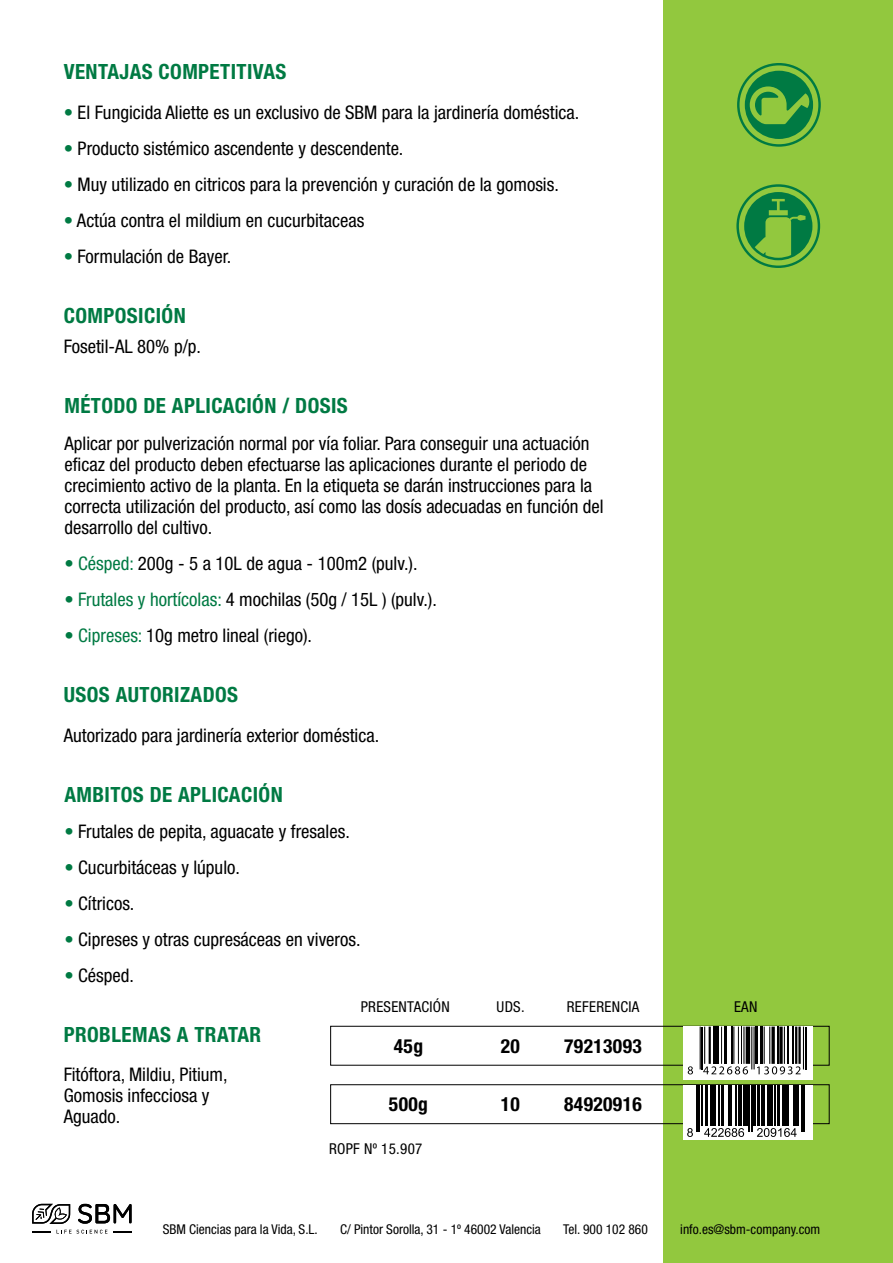
<style>
.page{position:relative;width:893px;height:1263px;background:#fff}
.page>*{position:absolute;margin:0;border:0;box-sizing:border-box;transform-origin:0 0}
.t1{font:700 condensed 21px "Helvetica Neue LT Pro";letter-spacing:.02em;color:#007a43}
.t2{font:700 condensed 19.5px "Helvetica Neue LT Pro";letter-spacing:.02em;color:#000}
.t3{font:condensed 18.75px/21px "Helvetica Neue";color:#000}
.t4{font:condensed 15px "Helvetica Neue LT Pro";letter-spacing:.02em;color:#000}
.t5{font:condensed 13.5px "Helvetica Neue";color:#000}
.t6{font:condensed 13.5px "Helvetica Neue LT Pro";color:#000}
.s1{color:#007a43}
</style>
<div class="page">
<div style="left:664px;top:0;width:229px;height:1263px;background:#92c83e"></div>
<svg style="left:78px;top:1204px;width:54px;height:20px"></svg>
<svg style="left:32px;top:1204px;width:38px;height:20px"></svg>
<svg style="left:57px;top:1230px;width:50px;height:3px"></svg>
<svg style="left:32px;top:1231px;width:19px;height:1px"></svg>
<svg style="left:113px;top:1231px;width:19px;height:2px"></svg>
<svg style="left:737px;top:63px;width:84px;height:84px"></svg>
<svg style="left:736px;top:184px;width:84px;height:84px"></svg>
<div style="left:330px;top:1026px;width:500px;height:39px;border:1px solid #000"></div>
<div style="left:330px;top:1084px;width:500px;height:40px;border:1px solid #000"></div>
<svg style="left:683px;top:1027px;width:129px;height:53px;fill:#fff"></svg>
<svg style="left:688px;top:1066px;width:5px;height:8px"></svg>
<hr style="left:700px;top:1026px;width:1px;height:43px;background:#000">
<hr style="left:702px;top:1026px;width:1px;height:43px;background:#000">
<hr style="left:704px;top:1026px;width:1px;height:38px;background:#000">
<hr style="left:709px;top:1026px;width:2px;height:38px;background:#000">
<hr style="left:713px;top:1026px;width:2px;height:38px;background:#000">
<hr style="left:716px;top:1026px;width:3px;height:38px;background:#000">
<hr style="left:721px;top:1026px;width:1px;height:38px;background:#000">
<hr style="left:724px;top:1026px;width:2px;height:38px;background:#000">
<hr style="left:731px;top:1026px;width:1px;height:38px;background:#000">
<hr style="left:733px;top:1026px;width:1px;height:38px;background:#000">
<hr style="left:738px;top:1026px;width:1px;height:38px;background:#000">
<hr style="left:741px;top:1026px;width:1px;height:38px;background:#000">
<svg style="left:703px;top:1066px;width:45px;height:8px"></svg>
<hr style="left:743px;top:1026px;width:1px;height:38px;background:#000">
<hr style="left:746px;top:1026px;width:4px;height:38px;background:#000">
<hr style="left:751px;top:1026px;width:1px;height:43px;background:#000">
<hr style="left:753px;top:1026px;width:2px;height:43px;background:#000">
<hr style="left:756px;top:1026px;width:2px;height:38px;background:#000">
<hr style="left:760px;top:1026px;width:3px;height:38px;background:#000">
<hr style="left:764px;top:1026px;width:1px;height:38px;background:#000">
<hr style="left:769px;top:1026px;width:1px;height:38px;background:#000">
<svg style="left:771px;top:1026px;width:4px;height:38px"></svg>
<hr style="left:777px;top:1026px;width:1px;height:38px;background:#000">
<svg style="left:779px;top:1026px;width:4px;height:38px"></svg>
<hr style="left:784px;top:1026px;width:1px;height:38px;background:#000">
<hr style="left:787px;top:1026px;width:1px;height:38px;background:#000">
<hr style="left:793px;top:1026px;width:1px;height:38px;background:#000">
<svg style="left:757px;top:1066px;width:44px;height:8px"></svg>
<hr style="left:795px;top:1026px;width:2px;height:38px;background:#000">
<hr style="left:798px;top:1026px;width:3px;height:38px;background:#000">
<hr style="left:803px;top:1026px;width:1px;height:43px;background:#000">
<hr style="left:805px;top:1026px;width:1px;height:43px;background:#000">
<svg style="left:684px;top:1085px;width:129px;height:54px;fill:#fff"></svg>
<hr style="left:696px;top:1085px;width:1px;height:47px;background:#000">
<hr style="left:699px;top:1085px;width:1px;height:47px;background:#000">
<hr style="left:701px;top:1085px;width:1px;height:41px;background:#000">
<hr style="left:705px;top:1085px;width:3px;height:41px;background:#000">
<hr style="left:710px;top:1085px;width:2px;height:41px;background:#000">
<hr style="left:713px;top:1085px;width:3px;height:41px;background:#000">
<hr style="left:718px;top:1085px;width:1px;height:41px;background:#000">
<hr style="left:722px;top:1085px;width:2px;height:41px;background:#000">
<hr style="left:728px;top:1085px;width:1px;height:41px;background:#000">
<hr style="left:731px;top:1085px;width:1px;height:41px;background:#000">
<hr style="left:735px;top:1085px;width:1px;height:41px;background:#000">
<hr style="left:739px;top:1085px;width:1px;height:41px;background:#000">
<hr style="left:741px;top:1085px;width:1px;height:41px;background:#000">
<div style="left:743px;top:1085px;width:5px;height:41px;background:#000"></div>
<hr style="left:749px;top:1085px;width:1px;height:47px;background:#000">
<hr style="left:751px;top:1085px;width:1px;height:47px;background:#000">
<hr style="left:753px;top:1085px;width:3px;height:41px;background:#000">
<hr style="left:757px;top:1085px;width:2px;height:41px;background:#000">
<hr style="left:761px;top:1085px;width:4px;height:41px;background:#000">
<hr style="left:767px;top:1085px;width:1px;height:41px;background:#000">
<hr style="left:769px;top:1085px;width:4px;height:41px;background:#000">
<hr style="left:774px;top:1085px;width:1px;height:41px;background:#000">
<hr style="left:777px;top:1085px;width:3px;height:41px;background:#000">
<hr style="left:782px;top:1085px;width:2px;height:41px;background:#000">
<hr style="left:785px;top:1085px;width:2px;height:41px;background:#000">
<hr style="left:788px;top:1085px;width:1px;height:41px;background:#000">
<hr style="left:793px;top:1085px;width:2px;height:41px;background:#000">
<hr style="left:796px;top:1085px;width:3px;height:41px;background:#000">
<hr style="left:801px;top:1085px;width:2px;height:47px;background:#000">
<hr style="left:804px;top:1085px;width:1px;height:47px;background:#000">
<svg style="left:687px;top:1128px;width:6px;height:9px"></svg>
<svg style="left:704px;top:1128px;width:40px;height:9px"></svg>
<svg style="left:757px;top:1128px;width:40px;height:9px"></svg>
<p class="t1" style="left:64px;top:59px;width:224px">VENTAJAS COMPETITIVAS</p>
<p class="t3" style="left:64px;top:102px;width:517px"><span class="s1">•</span> El Fungicida Aliette es un exclusivo de SBM para la jardinería doméstica.</p>
<p class="t3" style="left:64px;top:138px;width:341px"><span class="s1">•</span> Producto sistémico ascendente y descendente.</p>
<p class="t3" style="left:64px;top:174px;width:497px"><span class="s1">•</span> Muy utilizado en citricos para la prevención y curación de la gomosis.</p>
<p class="t3" style="left:64px;top:210px;width:302px"><span class="s1">•</span> Actúa contra el mildium en cucurbitaceas</p>
<p class="t3" style="left:64px;top:246px;width:169px"><span class="s1">•</span> Formulación de Bayer.</p>
<p class="t1" style="left:64px;top:303px;width:124px">COMPOSICIÓN</p>
<p class="t3" style="left:64px;top:336px;width:139px">Fosetil-AL 80% p/p.</p>
<p class="t1" style="left:64px;top:392px;width:285px">MÉTODO DE APLICACIÓN / DOSIS</p>
<p class="t3" style="left:64px;top:433px;width:541px">Aplicar por pulverización normal por vía foliar. Para conseguir una actuación eficaz del producto deben efectuarse las aplicaciones durante el periodo de crecimiento activo de la planta. En la etiqueta se darán instrucciones para la correcta utilización del producto, así como las dosís adecuadas en función del desarrollo del cultivo.</p>
<p class="t3" style="left:64px;top:553px;width:355px"><span class="s1">• Césped:</span> 200g - 5 a 10L de agua - 100m2 (pulv.).</p>
<p class="t3" style="left:64px;top:589px;width:374px"><span class="s1">• Frutales y hortícolas:</span> 4 mochilas (50g / 15L ) (pulv.).</p>
<p class="t3" style="left:64px;top:625px;width:249px"><span class="s1">• Cipreses:</span> 10g metro lineal (riego).</p>
<p class="t1" style="left:64px;top:682px;width:176px">USOS AUTORIZADOS</p>
<p class="t3" style="left:64px;top:725px;width:317px">Autorizado para jardinería exterior doméstica.</p>
<p class="t1" style="left:64px;top:782px;width:220px">AMBITOS DE APLICACIÓN</p>
<p class="t3" style="left:64px;top:821px;width:287px"><span class="s1">•</span> Frutales de pepita, aguacate y fresales.</p>
<p class="t3" style="left:64px;top:857px;width:177px"><span class="s1">•</span> Cucurbitáceas y lúpulo.</p>
<p class="t3" style="left:64px;top:893px;width:72px"><span class="s1">•</span> Cítricos.</p>
<p class="t3" style="left:64px;top:929px;width:298px"><span class="s1">•</span> Cipreses y otras cupresáceas en viveros.</p>
<p class="t3" style="left:64px;top:965px;width:71px"><span class="s1">•</span> Césped.</p>
<p class="t1" style="left:64px;top:1021px;width:199px">PROBLEMAS A TRATAR</p>
<p class="t3" style="left:64px;top:1063px;width:165px">Fitóftora, Mildiu, Pitium,<br>Gomosis infecciosa y<br>Aguado.</p>
<p class="t4" style="left:361px;top:998px;width:91px">PRESENTACIÓN</p>
<p class="t2" style="left:394px;top:1034px;width:31px">45g</p>
<p class="t2" style="left:389px;top:1092px;width:40px">500g</p>
<p class="t4" style="left:329px;top:1140px;width:95px">ROPF Nº 15.907</p>
<p class="t4" style="left:497px;top:998px;width:30px">UDS.</p>
<p class="t4" style="left:567px;top:998px;width:74px">REFERENCIA</p>
<p class="t4" style="left:734px;top:998px;width:25px">EAN</p>
<p class="t2" style="left:501px;top:1034px;width:21px">20</p>
<p class="t2" style="left:501px;top:1092px;width:21px">10</p>
<p class="t2" style="left:564px;top:1034px;width:79px">79213093</p>
<p class="t2" style="left:564px;top:1092px;width:79px">84920916</p>
<p class="t6" style="left:163px;top:1221px;width:157px">SBM Ciencias para la Vida, S.L.</p>
<p class="t5" style="left:340px;top:1221px;width:202px">C/ Pintor Sorolla, 31 - 1º 46002 Valencia</p>
<p class="t5" style="left:563px;top:1221px;width:86px">Tel. 900 102 860</p>
<p class="t5" style="left:680px;top:1221px;width:141px">info.es@sbm-company.com</p>
</div>
